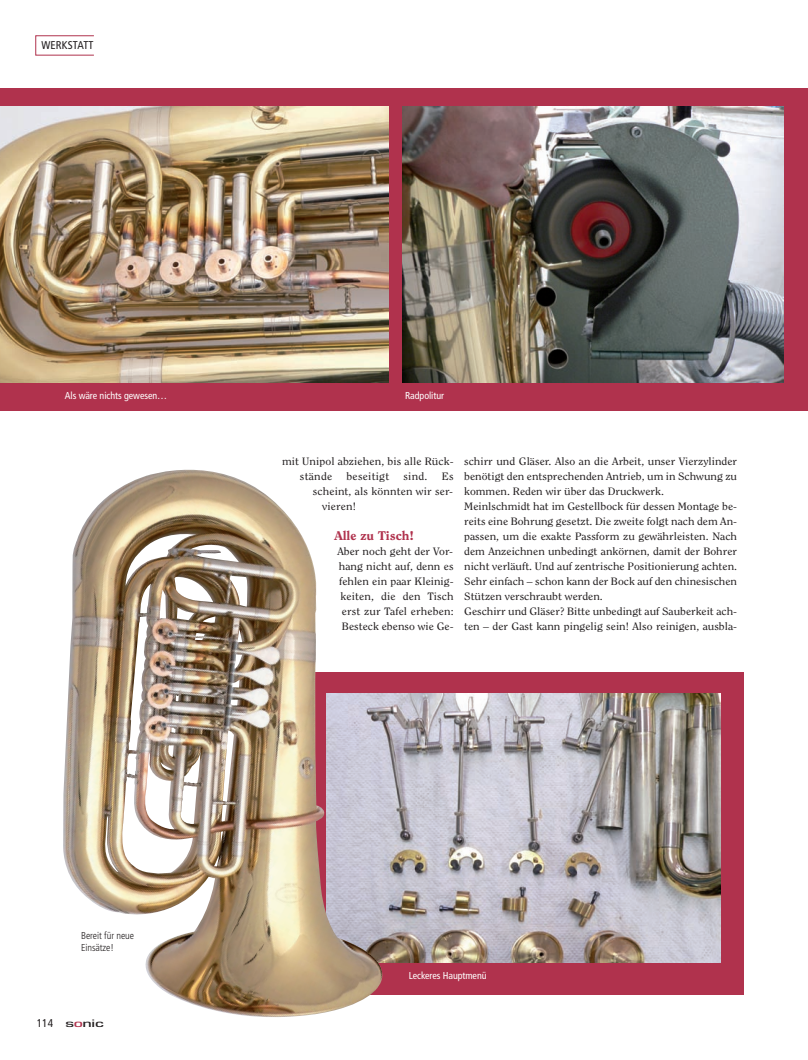
<style>
.page{position:relative;width:808px;height:1060px;background:#fff}
.page>*{position:absolute;margin:0;border:0;box-sizing:border-box;transform-origin:0 0}
.t1{font:800 12.5px "Clearface Std";color:#b0324d;scale:1.1 1}
.t2{font:condensed 11.25px "Frutiger LT Std";letter-spacing:.01em;color:#231f20}
.t3{font:500 11.25px "Eurostile T";letter-spacing:-.02em;color:#231f20;scale:1.6 1}
.t4{font:10.62px/15px "Clearface Std";color:#231f20;scale:1.1 1}
.t5{font:10.62px "Clearface Std";letter-spacing:.02em;color:#231f20;scale:1.1 1}
.t6{font:condensed 10px "Frutiger LT Std";letter-spacing:-.005em;color:#fff}
.t7{font:300 condensed 10px/12px "Frutiger LT Std";letter-spacing:-.005em;color:#231f20}
.s1{font-family:"Frutiger LT Std";font-weight:400;font-stretch:condensed}
.s2{color:#b0324d}
</style>
<div class="page">
<div style="left:285px;top:672px;width:459px;height:322px;background:#b0324d"></div>
<img style="left:405px;top:693px;width:316px;height:269px">
<img style="left:63px;top:469px;width:342px;height:548px">
<div style="left:0;top:89px;width:808px;height:322px;background:#b0324d"></div>
<div style="left:35px;top:35px;width:59px;height:20px;border:1px solid #b0324d"></div>
<img style="left:0;top:106px;width:388px;height:277px">
<img style="left:402px;top:106px;width:381px;height:277px">
<p class="t2" style="left:41px;top:41px;width:54px">WERKSTATT</p>
<p class="t6" style="left:65px;top:391px;width:104px">Als wäre nichts gewesen…</p>
<p class="t6" style="left:405px;top:391px;width:40px">Radpolitur</p>
<p class="t4" style="left:300px;top:454px;width:141px;text-indent:-18px">mit Unipol abziehen, bis alle Rück&shy;stände</p>
<p class="t5" style="left:346px;top:472px;width:40px">beseitigt</p>
<p class="t4" style="left:403px;top:469px;width:23px">sind.</p>
<p class="t4" style="left:442px;top:469px;width:12px">Es</p>
<p class="t4" style="left:313px;top:484px;width:129px">scheint, als könnten wir ser-</p>
<p class="t4" style="left:322px;top:499px;width:32px">vieren!</p>
<p class="t1" style="left:334px;top:530px;width:74px">Alle zu Tisch!</p>
<p class="t4" style="left:337px;top:544px;width:107px;text-align:justify">Aber noch geht der Vor&shy;hang nicht auf, denn es fehlen ein paar Kleinig&shy;keiten, die den Tisch erst zur Tafel erheben:<br>Besteck ebenso wie Ge-</p>
<p class="t4" style="left:464px;top:454px;width:250px">schirr und Gläser. Also an die Arbeit, unser Vierzylinder benötigt den entsprechenden Antrieb, um in Schwung zu kommen. Reden wir über das Druckwerk.<br>Meinlschmidt hat im Gestellbock für dessen Montage be&shy;reits eine Bohrung gesetzt. Die zweite folgt nach dem An&shy;passen, um die exakte Passform zu gewährleisten. Nach dem Anzeichnen unbedingt ankörnen, damit der Bohrer nicht verläuft. Und auf zentrische Positionierung achten.<br>Sehr einfach – schon kann der Bock auf den chinesischen Stützen verschraubt werden.<br>Geschirr und Gläser? Bitte unbedingt auf Sauberkeit ach&shy;ten – der Gast kann pingelig sein! Also reinigen, ausbla-</p>
<p class="t7" style="left:81px;top:930px;width:54px">Bereit für neue<br>Einsätze!</p>
<p class="t3" style="left:37px;top:1016px;width:43px"><span class="s1">114</span> s<span class="s2">o</span>nic</p>
<p class="t6" style="left:409px;top:971px;width:79px">Leckeres Hauptmenü</p>
</div>
